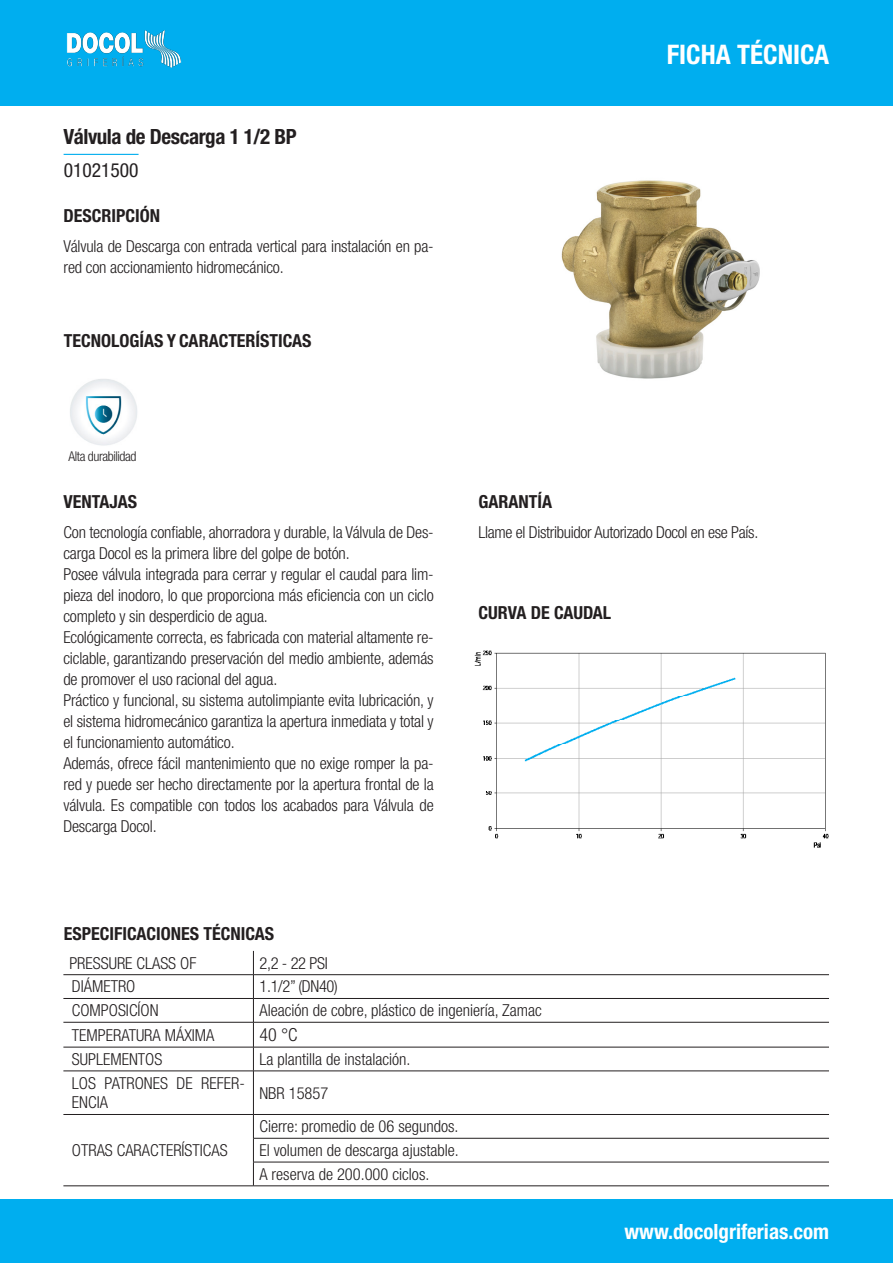
<style>
.page{position:relative;width:893px;height:1263px;background:#fff}
.page>*{position:absolute;margin:0;border:0;box-sizing:border-box;transform-origin:0 0}
.t1{font:700 condensed 27px "Helvetica Neue LT Pro";color:#fff}
.t2{font:700 condensed 21px "Helvetica Neue LT Pro";letter-spacing:-.02em;color:#231f20}
.t3{font:700 condensed 21px "Helvetica Neue LT Pro";color:#fff}
.t4{font:condensed 19.5px "Helvetica Neue LT Std";color:#231f20}
.t5{font:700 condensed 18px "Helvetica Neue LT Pro";color:#231f20}
.t6{font:300 condensed 18px "Helvetica Neue LT Std";color:#231f20}
.t7{font:300 condensed 16.5px/21px "Helvetica Neue LT Std";letter-spacing:-.01em;color:#231f20;text-align:justify}
.t8{font:300 condensed 13.5px "Helvetica Neue LT Std";letter-spacing:-.03em;color:#231f20}
</style>
<div class="page">
<hr style="left:64px;top:154px;width:75px;height:1px;background:#00aeef">
<hr style="left:63px;top:974px;width:190px;height:1px;background:#231f20">
<hr style="left:253px;top:974px;width:576px;height:1px;background:#231f20">
<hr style="left:63px;top:998px;width:190px;height:1px;background:#231f20">
<hr style="left:253px;top:998px;width:576px;height:1px;background:#231f20">
<hr style="left:63px;top:1022px;width:190px;height:1px;background:#231f20">
<hr style="left:253px;top:1022px;width:576px;height:1px;background:#231f20">
<hr style="left:63px;top:1047px;width:190px;height:1px;background:#231f20">
<hr style="left:253px;top:1047px;width:576px;height:1px;background:#231f20">
<svg style="left:253px;top:951px;width:1px;height:120px"></svg>
<hr style="left:63px;top:1071px;width:190px;height:1px;background:#231f20">
<hr style="left:253px;top:1071px;width:576px;height:1px;background:#231f20">
<hr style="left:253px;top:1071px;width:1px;height:43px;background:#231f20">
<hr style="left:63px;top:1114px;width:190px;height:1px;background:#231f20">
<hr style="left:253px;top:1114px;width:576px;height:1px;background:#231f20">
<hr style="left:253px;top:1138px;width:576px;height:1px;background:#231f20">
<hr style="left:253px;top:1162px;width:576px;height:1px;background:#231f20">
<svg style="left:253px;top:1115px;width:1px;height:70px"></svg>
<hr style="left:63px;top:1185px;width:190px;height:1px;background:#231f20">
<hr style="left:253px;top:1185px;width:576px;height:1px;background:#231f20">
<img style="left:474px;top:650px;width:355px;height:198px">
<img style="left:561px;top:180px;width:199px;height:199px">
<img style="left:70px;top:379px;width:67px;height:67px">
<div style="left:0;top:0;width:893px;height:105px;background:#00aeef"></div>
<img style="left:66px;top:30px;width:116px;height:38px">
<div style="left:0;top:1199px;width:893px;height:64px;background:#00aeef"></div>
<p class="t2" style="left:64px;top:124px;width:235px">Válvula de Descarga 1 1/2 BP</p>
<p class="t4" style="left:64px;top:159px;width:76px">01021500</p>
<p class="t5" style="left:64px;top:205px;width:98px">DESCRIPCIÓN</p>
<p class="t7" style="left:64px;top:235px;width:372px">Válvula de Descarga con entrada vertical para instalación en pa&shy;red con accionamiento hidromecánico.</p>
<p class="t5" style="left:64px;top:329px;width:249px">TECNOLOGÍAS Y CARACTERÍSTICAS</p>
<p class="t8" style="left:68px;top:448px;width:70px">Alta durabilidad</p>
<p class="t5" style="left:63px;top:490px;width:75px">VENTAJAS</p>
<p class="t7" style="left:63px;top:521px;width:372px">Con tecnología confiable, ahorradora y durable, la Válvula de Des&shy;carga Docol es la primera libre del golpe de botón.</p>
<p class="t7" style="left:63px;top:563px;width:372px">Posee válvula integrada para cerrar y regular el caudal para lim&shy;pieza del inodoro, lo que proporciona más eficiencia con un ciclo completo y sin desperdicio de agua.</p>
<p class="t7" style="left:63px;top:626px;width:372px">Ecológicamente correcta, es fabricada con material altamente re&shy;ciclable, garantizando preservación del medio ambiente, además de promover el uso racional del agua.</p>
<p class="t7" style="left:63px;top:689px;width:372px">Práctico y funcional, su sistema autolimpiante evita lubricación, y el sistema hidromecánico garantiza la apertura inmediata y total y el funcionamiento automático.</p>
<p class="t7" style="left:63px;top:752px;width:372px">Además, ofrece fácil mantenimiento que no exige romper la pa&shy;red y puede ser hecho directamente por la apertura frontal de la válvula. Es compatible con todos los acabados para Válvula de Descarga Docol.</p>
<p class="t5" style="left:64px;top:922px;width:212px">ESPECIFICACIONES TÉCNICAS</p>
<h1 class="t1" style="left:667px;top:38px;width:164px">FICHA TÉCNICA</h1>
<p class="t5" style="left:478px;top:490px;width:75px">GARANTÍA</p>
<p class="t7" style="left:478px;top:521px;width:281px">Llame el Distribuidor Autorizado Docol en ese País.</p>
<p class="t5" style="left:478px;top:601px;width:134px">CURVA DE CAUDAL</p>
<p class="t7" style="left:69px;top:952px;width:128px">PRESSURE CLASS OF</p>
<p class="t7" style="left:259px;top:952px;width:70px">2,2 - 22 PSI</p>
<p class="t7" style="left:72px;top:976px;width:65px">DIÁMETRO</p>
<p class="t7" style="left:259px;top:976px;width:80px">1.1/2” (DN40)</p>
<p class="t7" style="left:72px;top:1000px;width:88px">COMPOSICÍON</p>
<p class="t7" style="left:259px;top:1000px;width:284px">Aleación de cobre, plástico de ingeniería, Zamac</p>
<p class="t7" style="left:72px;top:1024px;width:144px">TEMPERATURA MÁXIMA</p>
<p class="t6" style="left:259px;top:1024px;width:40px">40 °C</p>
<p class="t7" style="left:72px;top:1048px;width:92px">SUPLEMENTOS</p>
<p class="t7" style="left:259px;top:1048px;width:153px">La plantilla de instalación.</p>
<p class="t7" style="left:72px;top:1073px;width:175px;line-height:19.8px">LOS PATRONES DE REFER-<br>ENCIA</p>
<p class="t7" style="left:259px;top:1082px;width:70px">NBR 15857</p>
<p class="t7" style="left:72px;top:1139px;width:157px">OTRAS CARACTERÍSTICAS</p>
<p class="t7" style="left:259px;top:1116px;width:201px">Cierre: promedio de 06 segundos.</p>
<p class="t7" style="left:259px;top:1139px;width:201px">El volumen de descarga ajustable.</p>
<p class="t7" style="left:259px;top:1163px;width:171px">A reserva de 200.000 ciclos.</p>
<p class="t3" style="left:624px;top:1218px;width:206px">www.docolgriferias.com</p>
</div>
